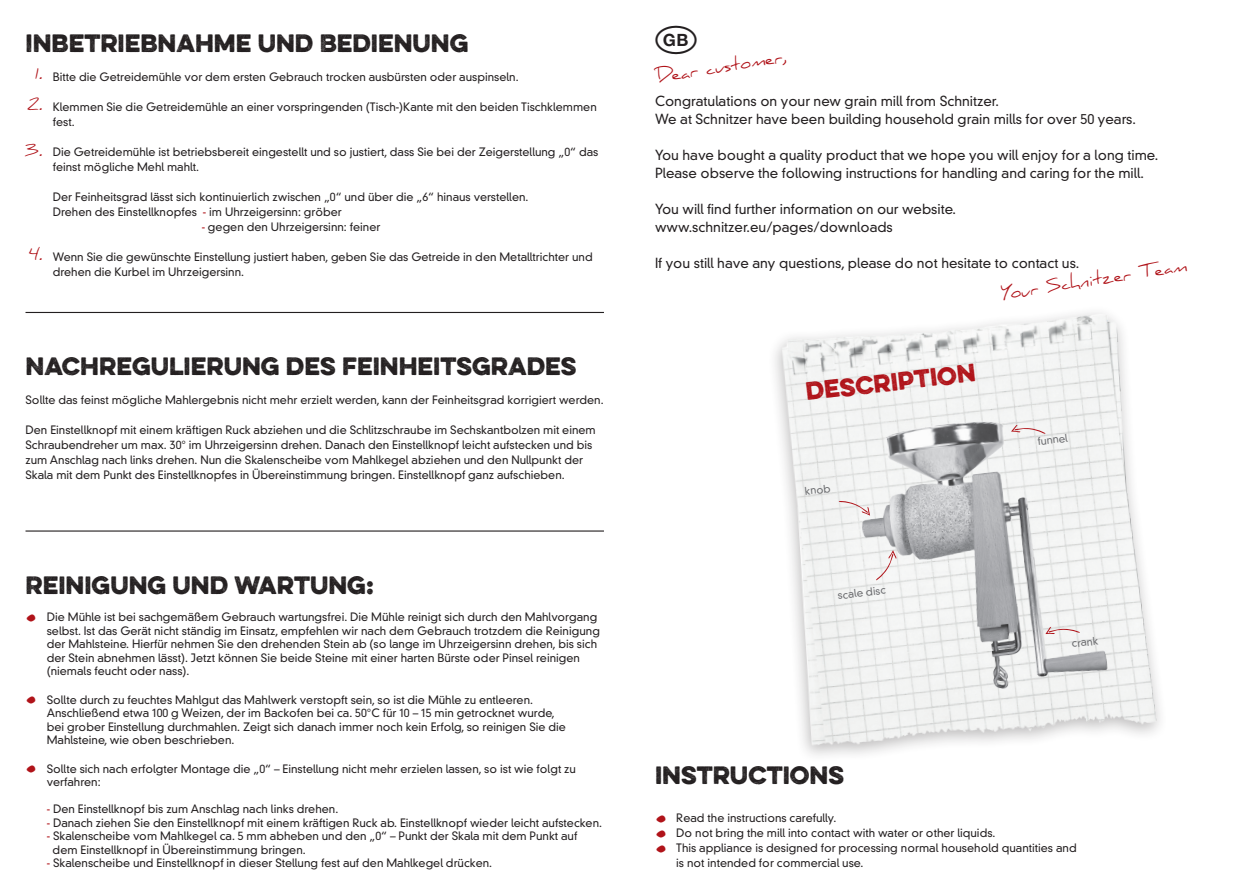
<style>
.page{position:relative;width:1259px;height:893px;background:#fff}
.page>*{position:absolute;margin:0;border:0;box-sizing:border-box;transform-origin:0 0}
.t1{font:700 22.5px "Eveleth W01";color:#231f20}
.t2{font:700 22.5px "Eveleth W01";color:#b01319}
.t3{font:18px "Daniel";color:#b01319}
.t4{font:16.5px "Daniel";color:#b01319}
.t5{font:300 13.5px "DIN Neuzeit Grotesk Std";color:#231f20}
.t6{font:300 11.25px/15px "DIN Neuzeit Grotesk Std";color:#231f20}
.BU{font:300 10.5px "DIN Neuzeit Grotesk Std";color:#6c6d70}
.s1{color:#b01319}
.s2{font-family:"Daniel";font-weight:400;font-size:33px;color:#b01319}
</style>
<div class="page">
<hr style="left:26px;top:530px;width:578px;height:2px;background:#231f20">
<hr style="left:26px;top:312px;width:578px;height:1px;background:#231f20">
<img style="left:775px;top:312px;width:385px;height:444px">
<img style="left:839px;top:380px;width:290px;height:339px">
<svg style="left:1011px;top:425px;width:34px;height:9px"></svg>
<svg style="left:876px;top:550px;width:20px;height:30px"></svg>
<svg style="left:839px;top:501px;width:31px;height:15px"></svg>
<svg style="left:1045px;top:627px;width:35px;height:7px"></svg>
<p class="t1" style="left:26px;top:26px;width:444px">INBETRIEBNAHME UND BEDIENUNG</p>
<p class="t6" style="left:53px;top:69px;width:467px">Bitte die Getreidemühle vor dem ersten Gebrauch trocken ausbürsten oder auspinseln.</p>
<p class="t6" style="left:53px;top:99px;width:545px">Klemmen Sie die Getreidemühle an einer vorspringenden (Tisch-)Kante mit den beiden Tischklemmen fest.</p>
<p class="t6" style="left:53px;top:144px;width:547px">Die Getreidemühle ist betriebsbereit eingestellt und so justiert, dass Sie bei der Zeigerstellung „0“ das feinst mögliche Mehl mahlt.</p>
<p class="t6" style="left:53px;top:189px;width:477px">Der Feinheitsgrad lässt sich kontinuierlich zwischen „0“ und über die „6“ hinaus verstellen.</p>
<p class="t6" style="left:53px;top:204px;width:291px">Drehen des Einstellknopfes <span class="s1">-</span> im Uhrzeigersinn: gröber</p>
<p class="t6" style="left:202px;top:219px;width:180px"><span class="s1">-</span> gegen den Uhrzeigersinn: feiner</p>
<p class="t6" style="left:53px;top:249px;width:541px">Wenn Sie die gewünschte Einstellung justiert haben, geben Sie das Getreide in den Metalltrichter und drehen die Kurbel im Uhrzeigersinn.</p>
<p class="t4" style="left:35px;top:64px;width:9px">1.</p>
<p class="t4" style="left:27px;top:95px;width:17px">2.</p>
<p class="t4" style="left:25px;top:141px;width:19px">3.</p>
<p class="t4" style="left:29px;top:245px;width:15px">4.</p>
<p class="t1" style="left:26px;top:350px;width:552px">NACHREGULIERUNG DES FEINHEITSGRADES</p>
<p class="t6" style="left:26px;top:393px;width:579px">Sollte das feinst mögliche Mahlergebnis nicht mehr erzielt werden, kann der Feinheitsgrad korrigiert werden.</p>
<p class="t6" style="left:26px;top:423px;width:572px">Den Einstellknopf mit einem kräftigen Ruck abziehen und die Schlitzschraube im Sechskantbolzen mit einem Schraubendreher um max. 30° im Uhrzeigersinn drehen. Danach den Einstellknopf leicht aufstecken und bis zum Anschlag nach links drehen. Nun die Skalenscheibe vom Mahlkegel abziehen und den Nullpunkt der Skala mit dem Punkt des Einstellknopfes in Übereinstimmung bringen. Einstellknopf ganz aufschieben.</p>
<p class="t1" style="left:26px;top:568px;width:350px">REINIGUNG UND WARTUNG:</p>
<p class="t6" style="left:47px;top:611px;width:555px;line-height:13.5px;text-indent:-21px"><span class="s2">•</span> Die Mühle ist bei sachgemäßem Gebrauch wartungsfrei. Die Mühle reinigt sich durch den Mahlvorgang selbst. Ist das Gerät nicht ständig im Einsatz, empfehlen wir nach dem Gebrauch trotzdem die Reinigung der Mahlsteine. Hierfür nehmen Sie den drehenden Stein ab (so lange im Uhrzeigersinn drehen, bis sich der Stein abnehmen lässt). Jetzt können Sie beide Steine mit einer harten Bürste oder Pinsel reinigen (niemals feucht oder nass).</p>
<p class="t6" style="left:26px;top:692px;width:509px"><span class="s2">•</span> Sollte durch zu feuchtes Mahlgut das Mahlwerk verstopft sein, so ist die Mühle zu entleeren.</p>
<p class="t6" style="left:47px;top:706px;width:509px">Anschließend etwa 100 g Weizen, der im Backofen bei ca. 50°C für 10 – 15 min getrocknet wurde,</p>
<p class="t6" style="left:47px;top:719px;width:521px">bei grober Einstellung durchmahlen. Zeigt sich danach immer noch kein Erfolg, so reinigen Sie die</p>
<p class="t6" style="left:47px;top:733px;width:189px">Mahlsteine, wie oben beschrieben.</p>
<p class="t6" style="left:26px;top:761px;width:552px"><span class="s2">•</span> Sollte sich nach erfolgter Montage die „0“ – Einstellung nicht mehr erzielen lassen, so ist wie folgt zu</p>
<p class="t6" style="left:47px;top:775px;width:55px">verfahren:</p>
<p class="t6" style="left:47px;top:802px;width:293px"><span class="s1">-</span> Den Einstellknopf bis zum Anschlag nach links drehen.</p>
<p class="t6" style="left:47px;top:815px;width:557px"><span class="s1">-</span> Danach ziehen Sie den Einstellknopf mit einem kräftigen Ruck ab. Einstellknopf wieder leicht aufstecken.</p>
<p class="t6" style="left:47px;top:829px;width:532px"><span class="s1">-</span> Skalenscheibe vom Mahlkegel ca. 5 mm abheben und den „0“ – Punkt der Skala mit dem Punkt auf</p>
<p class="t6" style="left:53px;top:842px;width:255px">dem Einstellknopf in Übereinstimmung bringen.</p>
<p class="t6" style="left:47px;top:856px;width:447px"><span class="s1">-</span> Skalenscheibe und Einstellknopf in dieser Stellung fest auf den Mahlkegel drücken.</p>
<p class="t3" style="left:655px;top:66px;width:133px;rotate:-9deg">Dear customer,</p>
<p class="t5" style="left:655px;top:93px;width:345px">Congratulations on your new grain mill from Schnitzer.</p>
<p class="t5" style="left:655px;top:111px;width:482px">We at Schnitzer have been building household grain mills for over 50 years.</p>
<p class="t5" style="left:655px;top:147px;width:505px">You have bought a quality product that we hope you will enjoy for a long time.</p>
<p class="t5" style="left:655px;top:165px;width:490px">Please observe the following instructions for handling and caring for the mill.</p>
<p class="t5" style="left:655px;top:201px;width:302px">You will find further information on our website.</p>
<p class="t5" style="left:655px;top:219px;width:239px">www.schnitzer.eu/pages/downloads</p>
<p class="t5" style="left:655px;top:255px;width:426px">If you still have any questions, please do not hesitate to contact us.</p>
<p class="t3" style="left:999px;top:283px;width:189px;rotate:-9deg">Your Schnitzer Team</p>
<p class="t2" style="left:804px;top:374px;width:172px;rotate:-6deg">DESCRIPTION</p>
<p class="BU" style="left:804px;top:485px;width:27px;rotate:-6deg">knob</p>
<p class="BU" style="left:837px;top:589px;width:50px;rotate:-6deg">scale disc</p>
<p class="BU" style="left:1037px;top:435px;width:32px;rotate:-6deg">funnel</p>
<p class="BU" style="left:1071px;top:637px;width:28px;rotate:-6deg">crank</p>
<p class="t1" style="left:655px;top:759px;width:191px">INSTRUCTIONS</p>
<p class="t6" style="left:655px;top:811px;width:183px"><span class="s2">•</span> Read the instructions carefully.</p>
<p class="t6" style="left:655px;top:826px;width:342px"><span class="s2">•</span> Do not bring the mill into contact with water or other liquids.</p>
<p class="t6" style="left:655px;top:841px;width:423px"><span class="s2">•</span> This appliance is designed for processing normal household quantities and</p>
<p class="t6" style="left:676px;top:856px;width:189px">is not intended for commercial use.</p>
</div>
